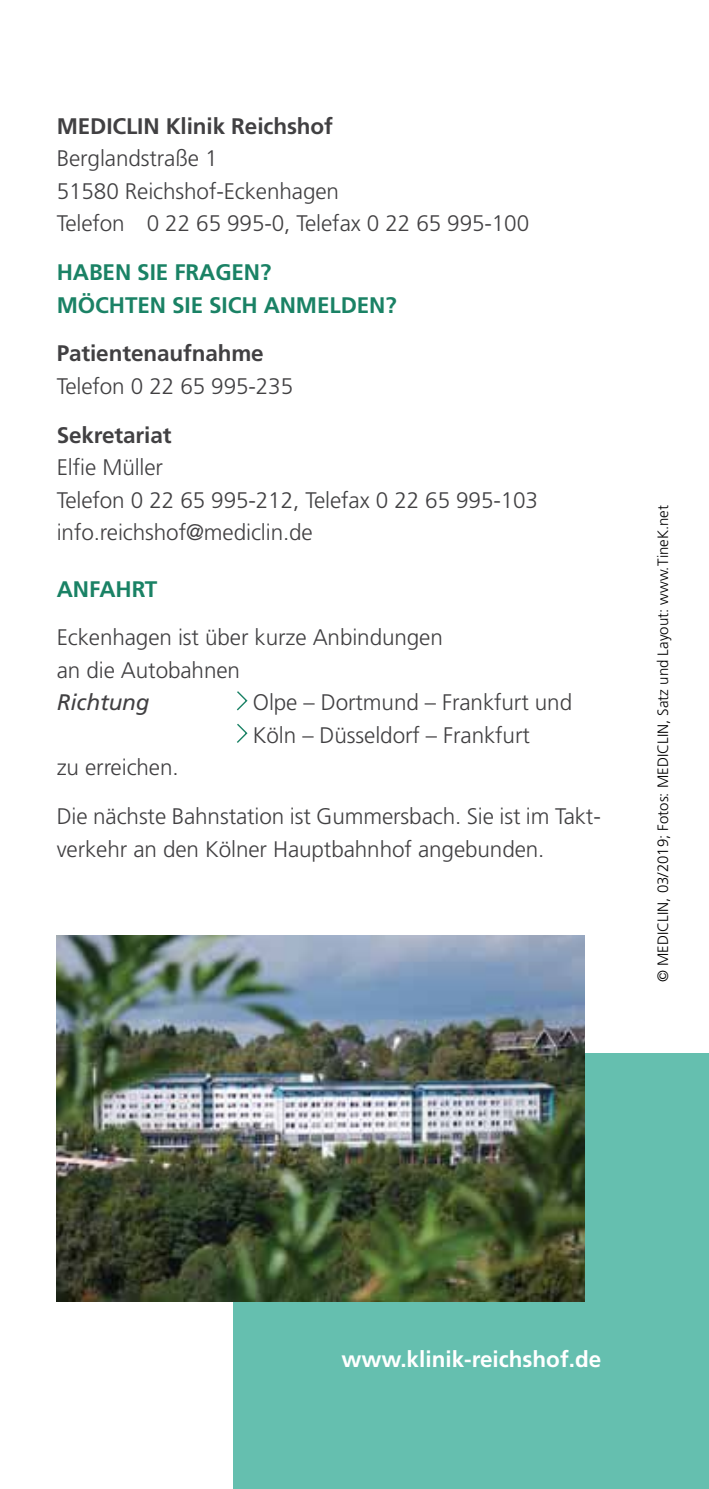
<style>
.page{position:relative;width:709px;height:1489px;background:#fff}
.page>*{position:absolute;margin:0;border:0;box-sizing:border-box;transform-origin:0 0}
.t1{font:300 22.5px/32.5px "Frutiger LT";letter-spacing:-.005em;color:#414042}
.t2{font:700 22.5px "Frutiger LT";letter-spacing:-.005em;color:#414042}
.t3{font:700 22.5px/32.5px "Frutiger LT";letter-spacing:-.005em;color:#1a8265}
.t4{font:700 22.5px "Frutiger LT";color:#fff}
.t5{font:italic 22.5px "Frutiger LT";letter-spacing:-.005em;color:#414042}
.t6{font:300 15px "Frutiger LT";color:#000}
</style>
<div class="page">
<div style="left:234px;top:1052px;width:475px;height:436px;background:#65bfaf"></div>
<svg style="left:237px;top:691px;width:11px;height:20px"></svg>
<svg style="left:237px;top:724px;width:11px;height:19px"></svg>
<img style="left:57px;top:935px;width:528px;height:365px">
<p class="t2" style="left:57px;top:113px;width:278px">MediClin Klinik Reichshof</p>
<p class="t1" style="left:57px;top:143px;width:474px">Berglandstraße 1<br>51580 Reichshof-Eckenhagen<br>Telefon 0 22 65 995-0, Telefax 0 22 65 995-100</p>
<p class="t3" style="left:57px;top:256px;width:16px">Hab</p>
<p class="t3" style="left:57px;top:256px;width:341px;text-indent:46px">en Sie Fragen?<br>Möchten Sie sich anm elden?</p>
<p class="t2" style="left:57px;top:340px;width:209px">Patientenaufnahme</p>
<p class="t1" style="left:57px;top:370px;width:238px">Telefon 0 22 65 995-235</p>
<p class="t2" style="left:57px;top:421px;width:116px">Sekretariat</p>
<p class="t1" style="left:57px;top:451px;width:483px">Elfie Müller<br>Telefon 0 22 65 995-212, Telefax 0 22 65 995-103 info.reichshof@mediclin.de</p>
<p class="t3" style="left:57px;top:572px;width:102px">Anfahrt</p>
<p class="t1" style="left:57px;top:621px;width:388px">Eckenhagen ist über kurze Anbindungen an die Autobahnen</p>
<p class="t5" style="left:57px;top:689px;width:94px">Richtung</p>
<p class="t1" style="left:253px;top:686px;width:321px">Olpe – Dortmund – Frankfurt und<br>Köln – Düsseldorf – Frankfurt</p>
<p class="t1" style="left:57px;top:743px;width:545px;line-height:48.8px">zu erreichen.<br>Die nächste Bahnstation ist Gummersbach. Sie ist im Takt-</p>
<p class="t1" style="left:57px;top:833px;width:489px">verkehr an den Kölner Hauptbahnhof angebunden.</p>
<p class="t6" style="left:654px;top:981px;width:478px;rotate:-90deg">© MediClin, 03/2019; Fotos: MediClin, Satz und Layout: www.TineK.net</p>
<p class="t4" style="left:341px;top:1345px;width:261px">www.klinik-reichshof.de</p>
</div>
